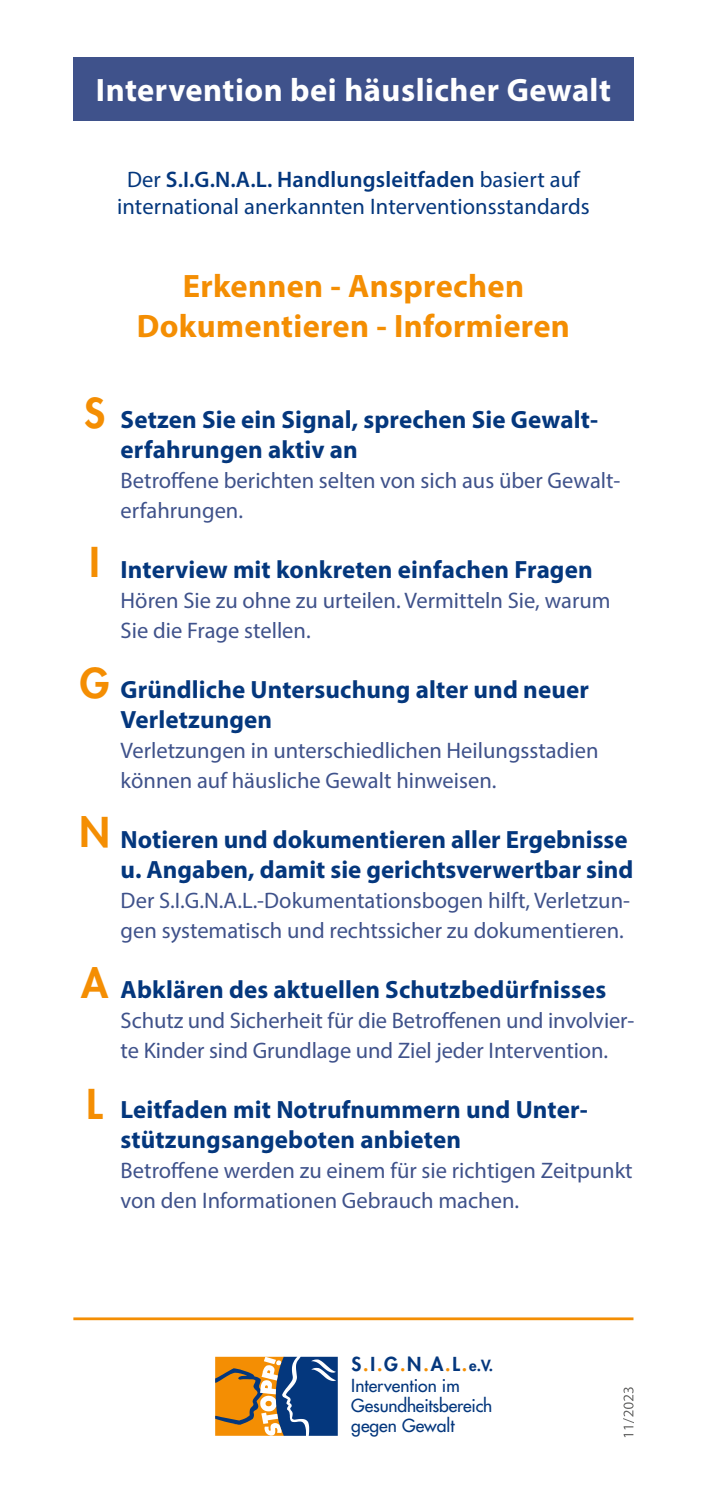
<style>
.page{position:relative;width:709px;height:1489px;background:#fff}
.page>*{position:absolute;margin:0;border:0;box-sizing:border-box;transform-origin:0 0}
.t1{font:800 40px "Futura Std";color:#f48e03}
.t2{font:700 32.5px/40px "Myriad Pro";letter-spacing:.01em;color:#f48e03;text-align:center}
.t3{font:700 32.5px "Myriad Pro";letter-spacing:.015em;color:#fff}
.t4{font:700 25px/30px "Myriad Pro";letter-spacing:.005em;color:#04377d}
.t5{font:22.5px/30px "Myriad Pro";color:#3f528b}
.t6{font:22.5px/27px "Myriad Pro";letter-spacing:.005em;color:#04377d;text-align:center}
.t7{font:800 18.75px "Futura Std";color:#04377d}
.t8{font:500 17.5px/20px "Futura Std";color:#04377d}
.s1{font-weight:600}
.s2{color:#f48e03}
.s3{font-size:15px}
</style>
<div class="page">
<div style="left:73px;top:57px;width:560px;height:63px;background:#3f528b"></div>
<hr style="left:73px;top:1317px;width:560px;height:2px;background:#f48e03">
<svg style="left:215px;top:1356px;width:123px;height:79px"></svg>
<svg style="left:623px;top:1387px;width:11px;height:49px"></svg>
<h2 class="t3" style="left:96px;top:69px;width:516px">Intervention bei häuslicher Gewalt</h2>
<p class="t6" style="left:117px;top:166px;width:474px">Der <span class="s1">S.I.G.N.A.L. Handlungsleitfaden</span> basiert auf international anerkannten Interventionsstandards</p>
<h2 class="t2" style="left:137px;top:265px;width:434px">Erkennen - Ansprechen<br>Dokumentieren - Informieren</h2>
<h1 class="t1" style="left:84px;top:388px;width:23px">S</h1>
<h1 class="t1" style="left:89px;top:537px;width:12px">I</h1>
<h1 class="t1" style="left:80px;top:658px;width:31px">G</h1>
<h1 class="t1" style="left:79px;top:806px;width:32px">N</h1>
<h1 class="t1" style="left:81px;top:957px;width:29px">A</h1>
<h1 class="t1" style="left:87px;top:1078px;width:18px">L</h1>
<p class="t4" style="left:121px;top:403px;width:479px">Setzen Sie ein Signal, sprechen Sie Gewalt&shy;erfahrungen aktiv an</p>
<p class="t5" style="left:121px;top:465px;width:501px">Betroffene berichten selten von sich aus über Gewalt&shy;erfahrungen.</p>
<p class="t4" style="left:121px;top:553px;width:473px">Interview mit konkreten einfachen Fragen</p>
<p class="t5" style="left:121px;top:585px;width:491px">Hören Sie zu ohne zu urteilen. Vermitteln Sie, warum<br>Sie die Frage stellen.</p>
<p class="t4" style="left:121px;top:673px;width:470px">Gründliche Untersuchung alter und neuer<br>Verletzungen</p>
<p class="t5" style="left:121px;top:735px;width:479px">Verletzungen in unterschiedlichen Heilungsstadien können auf häusliche Gewalt hinweisen.</p>
<p class="t4" style="left:121px;top:823px;width:514px">Notieren und dokumentieren aller Ergebnisse u. Angaben, damit sie gerichtsverwertbar sind</p>
<p class="t5" style="left:121px;top:885px;width:511px">Der S.I.G.N.A.L.-Dokumentationsbogen hilft, Verletzun&shy;gen systematisch und rechtssicher zu dokumentieren.</p>
<p class="t4" style="left:121px;top:973px;width:487px">Abklären des aktuellen Schutzbedürfnisses</p>
<p class="t5" style="left:121px;top:1005px;width:515px">Schutz und Sicherheit für die Betroffenen und involvier&shy;te Kinder sind Grundlage und Ziel jeder Intervention.</p>
<p class="t4" style="left:121px;top:1093px;width:468px">Leitfaden mit Notrufnummern und Unter&shy;stützungsangeboten anbieten</p>
<p class="t5" style="left:121px;top:1155px;width:513px">Betroffene werden zu einem für sie richtigen Zeitpunkt von den Informationen Gebrauch machen.</p>
<p class="t7" style="left:351px;top:1352px;width:143px">S<span class="s2">.</span>I<span class="s2">.</span>G<span class="s2">.</span>N<span class="s2">.</span>A<span class="s2">.</span>L<span class="s2">.</span><span class="s3">e.V.</span></p>
<p class="t8" style="left:351px;top:1374px;width:143px">Intervention im<br>Gesundheitsbereich gegen Gewalt</p>
</div>
